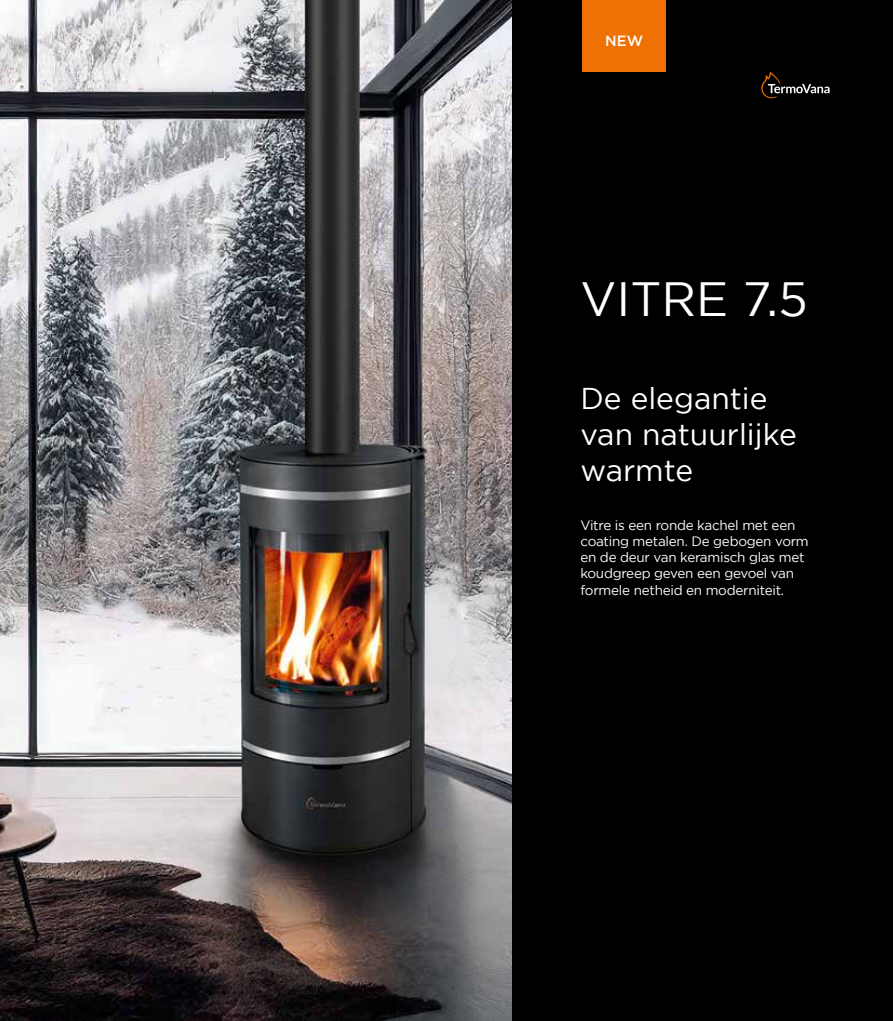
<style>
.page{position:relative;width:893px;height:1021px;background:#fff}
.page>*{position:absolute;margin:0;border:0;box-sizing:border-box;transform-origin:0 0}
.t1{font:48px "Gotham";color:#fff}
.t2{font:30px/36px "Gotham";color:#fff}
.t3{font:500 14.7px "Gotham";color:#fff}
.t4{font:13.5px/16.2px "Gotham";letter-spacing:-.02em;color:#fff}
</style>
<div class="page">
<img style="left:0;top:0;width:512px;height:1020px">
<div style="left:512px;top:0;width:381px;height:1020px;background:#000"></div>
<div style="left:583px;top:0;width:83px;height:71px;background:#ee7203"></div>
<svg style="left:761px;top:72px;width:69px;height:26px"></svg>
<p class="t3" style="left:605px;top:32px;width:39px">NEW</p>
<h1 class="t1" style="left:580px;top:272px;width:229px">VITRE 7.5</h1>
<h2 class="t2" style="left:580px;top:380px;width:218px">De elegantie van natuurlijke warmte</h2>
<p class="t4" style="left:580px;top:516px;width:230px">Vitre is een ronde kachel met een coating metalen. De gebogen vorm en de deur van keramisch glas met koudgreep geven een gevoel van formele netheid en moderniteit.</p>
</div>
